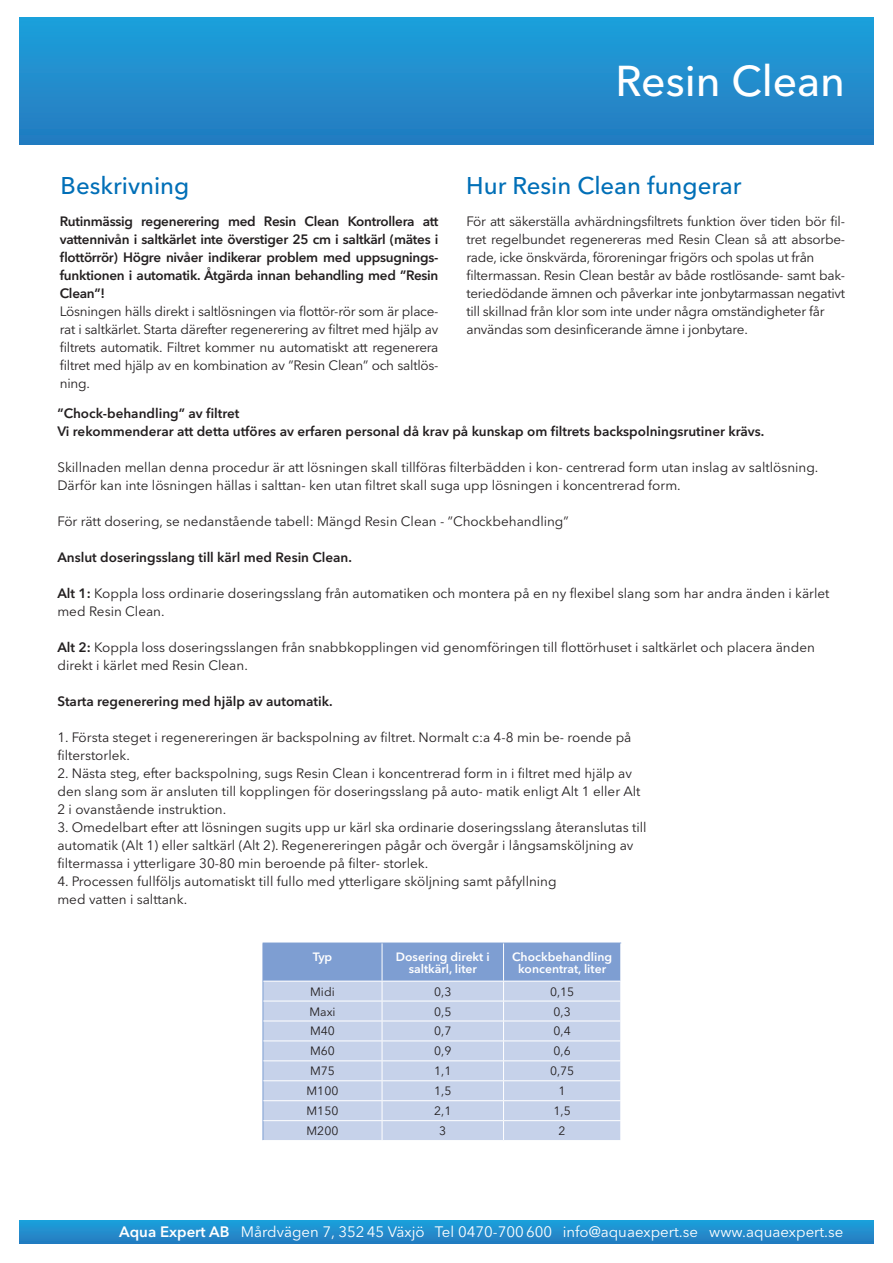
<style>
.page{position:relative;width:893px;height:1263px;background:#fff}
.page>*{position:absolute;margin:0;border:0;box-sizing:border-box;transform-origin:0 0}
.t1{font:500 42.75px "Avenir Next LT Pro";color:#fff}
.t2{font:500 24px "Avenir Next LT Pro";color:#016fb7}
.Avsändare_etta{font:15px "Avenir Next LT Pro";color:#fff}
.t3{font:13.5px/18px "Avenir Next LT Pro";color:#231f20;text-align:justify}
.t4{font:600 13.5px/18px "Avenir Next LT Pro";color:#231f20;text-align:justify}
.t5{font:13.5px "Avenir Next LT Pro";letter-spacing:-.02em;color:#231f20}
.t6{font:12px "Avenir Next LT Pro";color:#231f20}
.t7{font:600 12px "Avenir Next LT Pro";color:#fff}
.s1{font-weight:600}
</style>
<div class="page">
<div style="left:20px;top:18px;width:853px;height:127px;background:linear-gradient(to bottom,#1da0db,#257abf)"></div>
<svg style="left:20px;top:1220px;width:853px;height:23px;background:#208ecd"></svg>
<svg style="left:263px;top:943px;width:358px;height:197px;background:#bacae6"></svg>
<p class="t1" style="left:615px;top:55px;width:231px">Resin Clean</p>
<p class="t2" style="left:466px;top:171px;width:277px">Hur Resin Clean fungerar</p>
<p class="t2" style="left:61px;top:171px;width:130px">Beskrivning</p>
<p class="t4" style="left:60px;top:212px;width:380px">Rutinmässig regenerering med Resin Clean Kontrollera att vattennivån i saltkärlet inte överstiger 25 cm i saltkärl (mätes i flottörrör) Högre nivåer indikerar problem med uppsugnings&shy;funktionen i automatik. Åtgärda innan behandling med ”Resin Clean”!</p>
<p class="t3" style="left:60px;top:302px;width:380px">Lösningen hälls direkt i saltlösningen via flottör-rör som är place&shy;rat i saltkärlet. Starta därefter regenerering av filtret med hjälp av filtrets automatik. Filtret kommer nu automatiskt att regenerera filtret med hjälp av en kombination av ”Resin Clean” och saltlös&shy;ning.</p>
<p class="t4" style="left:57px;top:404px;width:183px">”Chock-behandling” av filtret</p>
<p class="t4" style="left:57px;top:422px;width:708px">Vi rekommenderar att detta utföres av erfaren personal då krav på kunskap om filtrets backspolningsrutiner krävs.</p>
<p class="t3" style="left:57px;top:458px;width:762px">Skillnaden mellan denna procedur är att lösningen skall tillföras filterbädden i kon- centrerad form utan inslag av saltlösning.<br>Därför kan inte lösningen hällas i salttan- ken utan filtret skall suga upp lösningen i koncentrerad form.</p>
<p class="t3" style="left:57px;top:512px;width:513px">För rätt dosering, se nedanstående tabell: Mängd Resin Clean - ”Chockbehandling”</p>
<p class="t4" style="left:57px;top:548px;width:296px">Anslut doseringsslang till kärl med Resin Clean.</p>
<p class="t3" style="left:57px;top:584px;width:774px"><span class="s1">Alt 1:</span> Koppla loss ordinarie doseringsslang från automatiken och montera på en ny flexibel slang som har andra änden i kärlet med Resin Clean.</p>
<p class="t3" style="left:57px;top:638px;width:759px"><span class="s1">Alt 2:</span> Koppla loss doseringsslangen från snabbkopplingen vid genomföringen till flottörhuset i saltkärlet och placera änden direkt i kärlet med Resin Clean.</p>
<p class="t4" style="left:57px;top:692px;width:277px">Starta regenerering med hjälp av automatik.</p>
<p class="t3" style="left:57px;top:728px;width:575px">1. Första steget i regenereringen är backspolning av filtret. Normalt c:a 4-8 min be- roende på</p>
<p class="t3" style="left:57px;top:746px;width:74px">filterstorlek.</p>
<p class="t3" style="left:57px;top:764px;width:576px">2. Nästa steg, efter backspolning, sugs Resin Clean i koncentrerad form in i filtret med hjälp av</p>
<p class="t3" style="left:57px;top:782px;width:585px">den slang som är ansluten till kopplingen för doseringsslang på auto- matik enligt Alt 1 eller Alt</p>
<p class="t3" style="left:57px;top:800px;width:170px">2 i ovanstående instruktion.</p>
<p class="t3" style="left:57px;top:818px;width:591px">3. Omedelbart efter att lösningen sugits upp ur kärl ska ordinarie doseringsslang återanslutas till</p>
<p class="t3" style="left:57px;top:836px;width:578px">automatik (Alt 1) eller saltkärl (Alt 2). Regenereringen pågår och övergår i långsamsköljning av</p>
<p class="t3" style="left:57px;top:854px;width:372px">filtermassa i ytterligare 30-80 min beroende på filter- storlek.</p>
<p class="t3" style="left:57px;top:872px;width:501px">4. Processen fullföljs automatiskt till fullo med ytterligare sköljning samt påfyllning</p>
<p class="t3" style="left:57px;top:890px;width:131px">med vatten i salttank.</p>
<p class="t3" style="left:466px;top:212px;width:380px">För att säkerställa avhärdningsfiltrets funktion över tiden bör fil&shy;tret regelbundet regenereras med Resin Clean så att absorbe&shy;rade, icke önskvärda, föroreningar frigörs och spolas ut från</p>
<p class="t3" style="left:466px;top:266px;width:380px">filtermassan. Resin Clean består av både rostlösande- samt bak&shy;teriedödande ämnen och påverkar inte jonbytarmassan negativt till skillnad från klor som inte under några omständigheter får</p>
<p class="t5" style="left:466px;top:321px;width:283px">användas som desinficerande ämne i jonbytare.</p>
<p class="t7" style="left:313px;top:949px;width:21px">Typ</p>
<p class="t7" style="left:396px;top:949px;width:95px">Dosering direkt i</p>
<p class="t7" style="left:409px;top:961px;width:70px">saltkärl, liter</p>
<p class="t7" style="left:512px;top:949px;width:102px">Chockbehandling</p>
<p class="t7" style="left:518px;top:961px;width:89px">koncentrat, liter</p>
<p class="t6" style="left:310px;top:984px;width:26px">Midi</p>
<p class="t6" style="left:434px;top:984px;width:19px">0,3</p>
<p class="t6" style="left:550px;top:984px;width:26px">0,15</p>
<p class="t6" style="left:309px;top:1004px;width:28px">Maxi</p>
<p class="t6" style="left:434px;top:1004px;width:19px">0,5</p>
<p class="t6" style="left:554px;top:1004px;width:19px">0,3</p>
<p class="t6" style="left:310px;top:1024px;width:26px">M40</p>
<p class="t6" style="left:434px;top:1024px;width:19px">0,7</p>
<p class="t6" style="left:554px;top:1024px;width:19px">0,4</p>
<p class="t6" style="left:310px;top:1044px;width:26px">M60</p>
<p class="t6" style="left:434px;top:1044px;width:19px">0,9</p>
<p class="t6" style="left:554px;top:1044px;width:19px">0,6</p>
<p class="t6" style="left:310px;top:1064px;width:26px">M75</p>
<p class="t6" style="left:434px;top:1064px;width:19px">1,1</p>
<p class="t6" style="left:550px;top:1064px;width:26px">0,75</p>
<p class="t6" style="left:307px;top:1084px;width:33px">M100</p>
<p class="t6" style="left:434px;top:1084px;width:19px">1,5</p>
<p class="t6" style="left:559px;top:1084px;width:9px">1</p>
<p class="t6" style="left:307px;top:1104px;width:33px">M150</p>
<p class="t6" style="left:434px;top:1104px;width:19px">2,1</p>
<p class="t6" style="left:554px;top:1104px;width:19px">1,5</p>
<p class="t6" style="left:307px;top:1124px;width:33px">M200</p>
<p class="t6" style="left:439px;top:1124px;width:9px">3</p>
<p class="t6" style="left:559px;top:1124px;width:9px">2</p>
<p class="Avsändare_etta" style="left:119px;top:1222px;width:726px"><span class="s1">Aqua Expert AB</span> Mårdvägen 7, 352 45 Växjö Tel 0470-700 600 info@aquaexpert.se www.aquaexpert.se</p>
</div>
